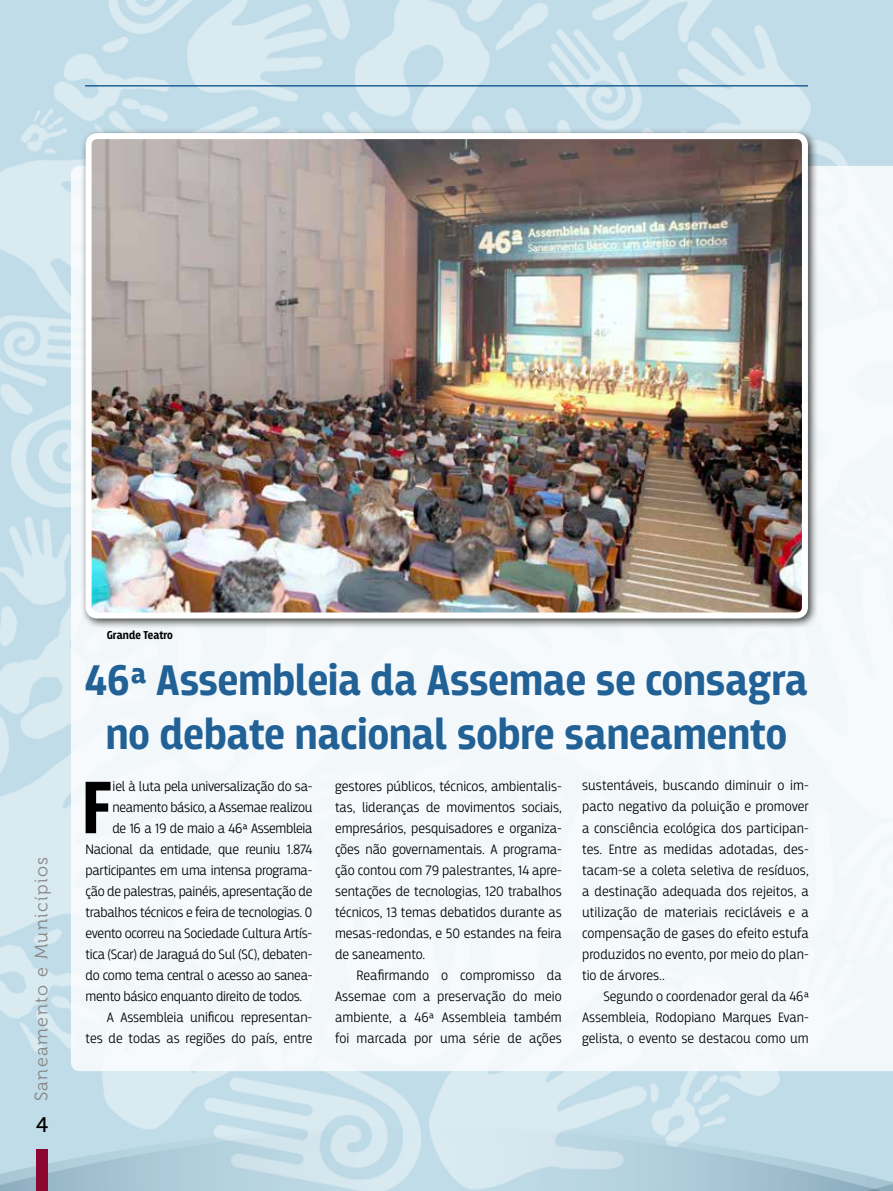
<style>
.page{position:relative;width:893px;height:1191px;background:#fff}
.page>*{position:absolute;margin:0;border:0;box-sizing:border-box;transform-origin:0 0}
.t1{font:700 77.85px "Breakers";color:#000}
.t2{font:700 45px/54px "Breakers";color:#216196;text-align:center}
.t3{font:21px "Museo 500";color:#000}
.t4{font:18px "Museo 300";letter-spacing:.08em;color:#878787}
.t5{font:300 14.25px/21px "Breakers";letter-spacing:-.02em;color:#000;text-align:justify}
.t6{font:700 12px "Breakers";letter-spacing:.005em;color:#000}
</style>
<div class="page">
<img style="left:0;top:0;width:893px;height:1126px">
<svg style="left:0;top:1126px;width:813px;height:65px;background:#bed8e3"></svg>
<svg style="left:813px;top:1126px;width:80px;height:65px;background:#b6d3e0"></svg>
<div style="left:36px;top:1149px;width:12px;height:42px;background:#8c072f"></div>
<hr style="left:85px;top:85px;width:723px;height:2px;background:#216196">
<div style="left:71px;top:166px;width:822px;height:905px;background:#f3f8fa"></div>
<div style="left:80px;top:128px;width:739px;height:501px;background:#000;opacity:.75"></div>
<img style="left:93px;top:140px;width:708px;height:471px">
<div style="left:86px;top:133px;width:722px;height:485px;border:6px solid #fff;border-radius:9px"></div>
<p class="t4" style="left:32px;top:1101px;width:246px;rotate:-90deg">Saneamento e Municípios</p>
<h3 class="t3" style="left:36px;top:1113px;width:14px">4</h3>
<p class="t6" style="left:107px;top:627px;width:68px">Grande Teatro</p>
<h2 class="t2" style="left:85px;top:654px;width:725px">46ª Assembleia da Assemae se consagra no debate nacional sobre saneamento</h2>
<h1 class="t1" style="left:81px;top:762px;width:32px">F</h1>
<p class="t5" style="left:112px;top:776px;width:202px">iel à luta pela universalização do sa-</p>
<p class="t5" style="left:582px;top:775px;width:228px">sustentáveis, buscando diminuir o im&shy;pacto negativo da poluição e promover a consciência ecológica dos participan&shy;tes. Entre as medidas adotadas, des&shy;tacam-se a coleta seletiva de resíduos, a destinação adequada dos rejeitos, a utilização de materiais recicláveis e a compensação de gases do efeito estufa produzidos no evento, por meio do plan&shy;tio de árvores..</p>
<p class="t5" style="left:582px;top:985px;width:228px;text-indent:21px">Segundo o coordenador geral da 46ª Assembleia, Rodopiano Marques Evan&shy;gelista, o evento se destacou como um</p>
<p class="t5" style="left:335px;top:776px;width:228px">gestores públicos, técnicos, ambientalis&shy;tas, lideranças de movimentos sociais, empresários, pesquisadores e organiza&shy;ções não governamentais. A programa&shy;ção contou com 79 palestrantes, 14 apre&shy;sentações de tecnologias, 120 trabalhos técnicos, 13 temas debatidos durante as mesas-redondas, e 50 estandes na feira de saneamento.</p>
<p class="t5" style="left:335px;top:965px;width:228px;text-indent:21px">Reafirmando o compromisso da Assemae com a preservação do meio ambiente, a 46ª Assembleia também foi marcada por uma série de ações</p>
<p class="t5" style="left:112px;top:797px;width:202px">neamento básico, a Assemae realizou</p>
<p class="t5" style="left:112px;top:818px;width:202px">de 16 a 19 de maio a 46ª Assembleia</p>
<p class="t5" style="left:86px;top:839px;width:228px">Nacional da entidade, que reuniu 1.874</p>
<p class="t5" style="left:86px;top:860px;width:228px">participantes em uma intensa programa-</p>
<p class="t5" style="left:86px;top:881px;width:228px">ção de palestras, painéis, apresentação de</p>
<p class="t5" style="left:86px;top:902px;width:228px">trabalhos técnicos e feira de tecnologias. O</p>
<p class="t5" style="left:86px;top:923px;width:228px">evento ocorreu na Sociedade Cultura Artís-</p>
<p class="t5" style="left:86px;top:944px;width:228px">tica (Scar) de Jaraguá do Sul (SC), debaten-</p>
<p class="t5" style="left:86px;top:965px;width:228px">do como tema central o acesso ao sanea-</p>
<p class="t5" style="left:86px;top:986px;width:218px">mento básico enquanto direito de todos.</p>
<p class="t5" style="left:107px;top:1007px;width:207px">A Assembleia unificou representan-</p>
<p class="t5" style="left:86px;top:1028px;width:228px">tes de todas as regiões do país, entre</p>
</div>
